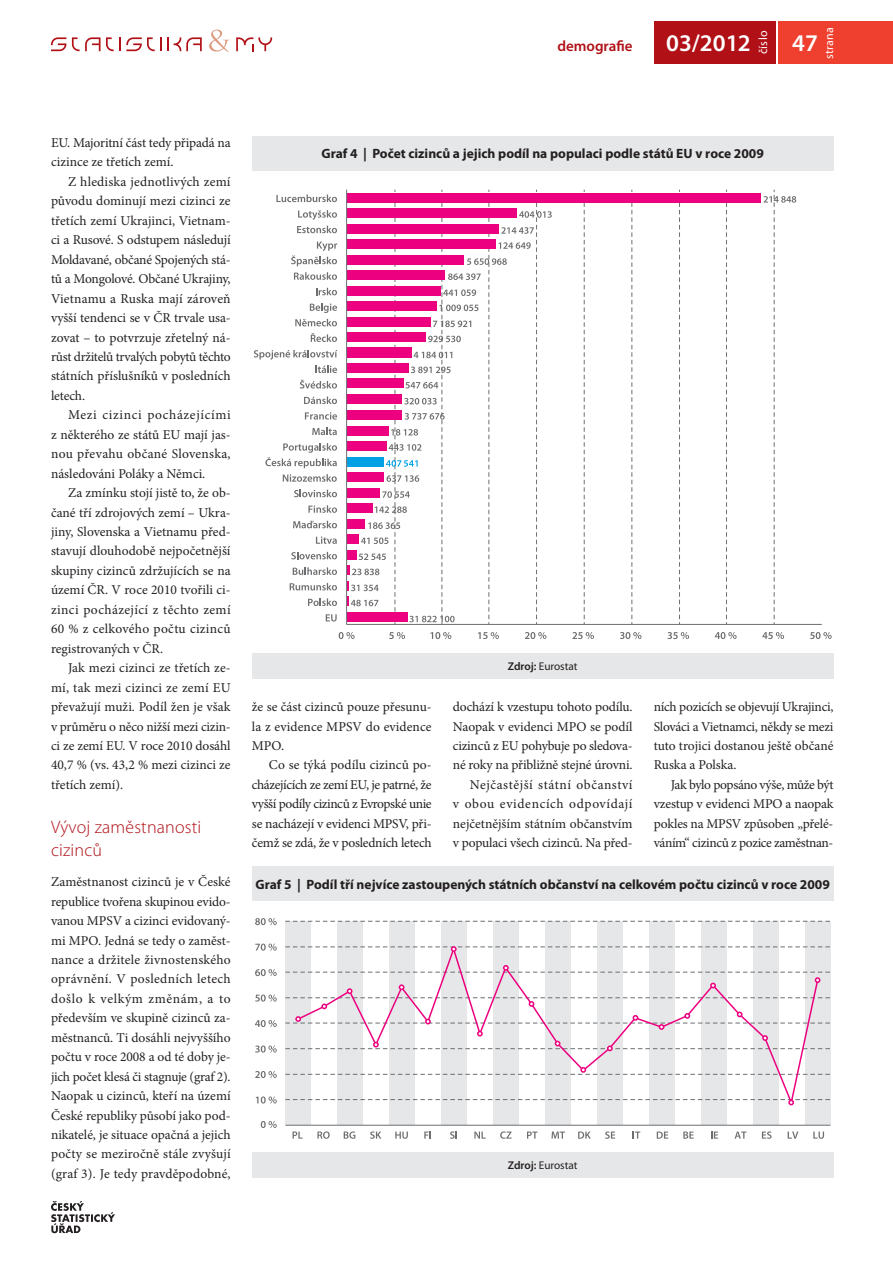
<style>
.page{position:relative;width:893px;height:1263px;background:#fff}
.page>*{position:absolute;margin:0;border:0;box-sizing:border-box;transform-origin:0 0}
.t1{font:600 24px "Myriad Pro";color:#fff}
.t2{font:300 18px/22.5px "Myriad Pro";letter-spacing:.01em;color:#b01016}
.t3{font:600 15px "Myriad Pro";color:#b01016}
.t4{font:13.5px/19.5px "Minion Pro";color:#231f20;text-align:justify}
.t5{font:700 13.5px "Myriad Pro";color:#231f20}
.t6{font:12px "Myriad Pro";letter-spacing:.02em;color:#fff}
.t7{font:11.25px "Myriad Pro";color:#231f20}
.s1{font-weight:600}
</style>
<div class="page">
<div style="left:654px;top:21px;width:122px;height:43px;background:#b01016"></div>
<svg style="left:51px;top:37px;width:15px;height:14px"></svg>
<svg style="left:168px;top:37px;width:34px;height:14px"></svg>
<svg style="left:236px;top:37px;width:36px;height:14px"></svg>
<svg style="left:72px;top:37px;width:89px;height:14px"></svg>
<svg style="left:209px;top:30px;width:21px;height:22px"></svg>
<div style="left:779px;top:21px;width:114px;height:43px;background:#ef402f"></div>
<svg style="left:51px;top:1201px;width:64px;height:32px"></svg>
<svg style="left:584px;top:190px;width:1px;height:434px"></svg>
<svg style="left:632px;top:190px;width:1px;height:434px"></svg>
<svg style="left:679px;top:190px;width:1px;height:434px"></svg>
<svg style="left:726px;top:190px;width:1px;height:434px"></svg>
<div style="left:347px;top:193px;width:413px;height:10px;background:#ed0080"></div>
<hr style="left:347px;top:624px;width:475px;height:1px;background:#6d6e70">
<svg style="left:347px;top:190px;width:205px;height:434px"></svg>
<svg style="left:764px;top:190px;width:32px;height:434px"></svg>
<svg style="left:339px;top:632px;width:16px;height:7px"></svg>
<svg style="left:389px;top:632px;width:16px;height:7px"></svg>
<svg style="left:430px;top:632px;width:21px;height:7px"></svg>
<svg style="left:478px;top:632px;width:21px;height:7px"></svg>
<svg style="left:525px;top:632px;width:21px;height:7px"></svg>
<svg style="left:572px;top:632px;width:22px;height:7px"></svg>
<svg style="left:620px;top:632px;width:21px;height:7px"></svg>
<svg style="left:667px;top:632px;width:22px;height:7px"></svg>
<svg style="left:715px;top:632px;width:22px;height:7px"></svg>
<svg style="left:762px;top:632px;width:22px;height:7px"></svg>
<svg style="left:810px;top:632px;width:22px;height:7px"></svg>
<svg style="left:326px;top:614px;width:11px;height:7px"></svg>
<svg style="left:308px;top:598px;width:29px;height:8px"></svg>
<svg style="left:290px;top:583px;width:47px;height:7px"></svg>
<svg style="left:293px;top:567px;width:44px;height:8px"></svg>
<svg style="left:291px;top:552px;width:46px;height:7px"></svg>
<svg style="left:316px;top:536px;width:21px;height:8px"></svg>
<svg style="left:293px;top:521px;width:44px;height:7px"></svg>
<svg style="left:308px;top:505px;width:29px;height:8px"></svg>
<svg style="left:294px;top:490px;width:43px;height:7px"></svg>
<svg style="left:283px;top:474px;width:54px;height:8px"></svg>
<svg style="left:265px;top:443px;width:72px;height:25px"></svg>
<svg style="left:312px;top:428px;width:25px;height:7px"></svg>
<svg style="left:305px;top:412px;width:32px;height:8px"></svg>
<svg style="left:304px;top:396px;width:33px;height:8px"></svg>
<svg style="left:300px;top:380px;width:37px;height:9px"></svg>
<svg style="left:254px;top:350px;width:83px;height:23px"></svg>
<svg style="left:311px;top:333px;width:26px;height:9px"></svg>
<svg style="left:295px;top:319px;width:42px;height:7px"></svg>
<svg style="left:310px;top:303px;width:27px;height:10px"></svg>
<svg style="left:316px;top:288px;width:21px;height:7px"></svg>
<svg style="left:294px;top:272px;width:43px;height:8px"></svg>
<svg style="left:291px;top:242px;width:46px;height:24px"></svg>
<svg style="left:297px;top:226px;width:40px;height:7px"></svg>
<svg style="left:298px;top:210px;width:39px;height:10px"></svg>
<svg style="left:276px;top:195px;width:61px;height:7px"></svg>
<hr style="left:346px;top:190px;width:1px;height:434px;background:#6d6e70">
<div style="left:252px;top:136px;width:581px;height:34px;background:#e6e7e8"></div>
<div style="left:285px;top:921px;width:26px;height:204px;background:#e6e7e8"></div>
<div style="left:337px;top:921px;width:26px;height:204px;background:#e6e7e8"></div>
<div style="left:389px;top:921px;width:26px;height:204px;background:#e6e7e8"></div>
<div style="left:441px;top:921px;width:26px;height:204px;background:#e6e7e8"></div>
<div style="left:493px;top:921px;width:26px;height:204px;background:#e6e7e8"></div>
<div style="left:545px;top:921px;width:26px;height:204px;background:#e6e7e8"></div>
<div style="left:597px;top:921px;width:26px;height:204px;background:#e6e7e8"></div>
<div style="left:649px;top:921px;width:26px;height:204px;background:#e6e7e8"></div>
<div style="left:701px;top:921px;width:25px;height:204px;background:#e6e7e8"></div>
<div style="left:753px;top:921px;width:25px;height:204px;background:#e6e7e8"></div>
<div style="left:805px;top:921px;width:25px;height:204px;background:#e6e7e8"></div>
<svg style="left:285px;top:921px;width:545px;height:1px"></svg>
<hr style="left:285px;top:1125px;width:545px;height:1px;background:#6d6e70">
<svg style="left:256px;top:1096px;width:21px;height:7px"></svg>
<svg style="left:261px;top:1121px;width:16px;height:7px"></svg>
<svg style="left:255px;top:1071px;width:22px;height:7px"></svg>
<svg style="left:255px;top:1045px;width:22px;height:7px"></svg>
<svg style="left:255px;top:1020px;width:22px;height:7px"></svg>
<svg style="left:255px;top:994px;width:22px;height:7px"></svg>
<svg style="left:255px;top:969px;width:22px;height:7px"></svg>
<svg style="left:255px;top:943px;width:22px;height:8px"></svg>
<svg style="left:255px;top:918px;width:22px;height:7px"></svg>
<svg style="left:293px;top:1131px;width:10px;height:7px"></svg>
<svg style="left:317px;top:1131px;width:13px;height:8px"></svg>
<svg style="left:344px;top:1131px;width:11px;height:8px"></svg>
<svg style="left:370px;top:1131px;width:11px;height:8px"></svg>
<svg style="left:395px;top:1131px;width:13px;height:8px"></svg>
<svg style="left:424px;top:1131px;width:7px;height:7px"></svg>
<svg style="left:450px;top:1131px;width:7px;height:8px"></svg>
<svg style="left:474px;top:1131px;width:12px;height:7px"></svg>
<svg style="left:500px;top:1131px;width:12px;height:8px"></svg>
<svg style="left:527px;top:1131px;width:11px;height:7px"></svg>
<svg style="left:551px;top:1131px;width:14px;height:7px"></svg>
<svg style="left:578px;top:1131px;width:13px;height:8px"></svg>
<svg style="left:605px;top:1131px;width:10px;height:8px"></svg>
<svg style="left:633px;top:1131px;width:7px;height:7px"></svg>
<svg style="left:657px;top:1131px;width:11px;height:8px"></svg>
<svg style="left:683px;top:1131px;width:11px;height:8px"></svg>
<svg style="left:711px;top:1131px;width:7px;height:7px"></svg>
<svg style="left:735px;top:1131px;width:11px;height:7px"></svg>
<svg style="left:762px;top:1131px;width:10px;height:8px"></svg>
<svg style="left:788px;top:1131px;width:10px;height:7px"></svg>
<svg style="left:813px;top:1131px;width:11px;height:8px"></svg>
<svg style="left:285px;top:946px;width:545px;height:159px"></svg>
<div style="left:252px;top:867px;width:581px;height:34px;background:#e6e7e8"></div>
<div style="left:252px;top:1152px;width:581px;height:26px;background:#e6e7e8"></div>
<div style="left:252px;top:653px;width:581px;height:25px;background:#e6e7e8"></div>
<p class="t3" style="left:557px;top:40px;width:77px">demografie</p>
<h1 class="t1" style="left:666px;top:34px;width:86px">03/2012</h1>
<p class="t6" style="left:759px;top:54px;width:25px;rotate:-90deg">číslo</p>
<h1 class="t1" style="left:792px;top:34px;width:27px">47</h1>
<p class="t6" style="left:825px;top:59px;width:34px;rotate:-90deg">strana</p>
<p class="t4" style="left:51px;top:134px;width:181px">EU. Majoritní část tedy připadá na cizince ze třetích zemí.</p>
<p class="t4" style="left:51px;top:173px;width:181px;text-indent:17px">Z hlediska jednotlivých zemí původu dominují mezi cizinci ze třetích zemí Ukrajinci, Vietnam&shy;ci a Rusové. S odstupem následují Moldavané, občané Spojených stá&shy;tů a Mongolové. Občané Ukrajiny, Vie tnamu a Ruska mají zároveň vyšší tendenci se v ČR trvale usa&shy;zovat – to potvrzuje zřetelný ná&shy;růst držitelů trvalých pobytů těchto státních příslušníků v posledních letech.</p>
<p class="t4" style="left:51px;top:406px;width:181px;text-indent:17px">Mezi cizinci pocházejícími z některého ze států EU mají jas&shy;nou převahu občané Slovenska, následováni Poláky a Němci.</p>
<p class="t4" style="left:51px;top:484px;width:181px;text-indent:17px">Za zmínku stojí jistě to, že ob&shy;čané tří zdrojových zemí – Ukra&shy;jiny, Slovenska a Vietnamu před&shy;stavují dlouhodobě nejpočetnější skupiny cizinců zdržujících se na území ČR. V roce 2010 tvořili ci&shy;zinci pocházející z těchto zemí 60 % z celkového počtu cizinců registrovaných v ČR.</p>
<p class="t4" style="left:51px;top:659px;width:181px;text-indent:17px">Jak mezi cizinci ze třetích ze&shy;mí, tak mezi cizinci ze zemí EU převažují muži. Podíl žen je však v průměru o něco nižší mezi cizin&shy;ci ze zemí EU. V roce 2010 dosáhl 40,7 % (vs. 43,2 % mezi cizinci ze třetích zemí).</p>
<h2 class="t2" style="left:51px;top:818px;width:152px">Vývoj zaměstnanosti cizinců</h2>
<p class="t4" style="left:51px;top:873px;width:181px">Zaměstnanost cizinců je v České republice tvořena skupinou evido&shy;vanou MPSV a cizinci evidovaný&shy;mi MPO. Jedná se tedy o zaměst&shy;nance a držitele živnostenského oprávnění. V posledních letech došlo k velkým změnám, a to především ve skupině cizinců za&shy;městnanců. Ti dosáhli nejvyššího počtu v roce 2008 a od té doby je&shy;jich počet klesá či stagnuje (graf 2).<br>Naopak u cizinců, kteří na území České republiky působí jako pod&shy;nikatelé, je situace opačná a jejich počty se meziročně stále zvyšují (graf 3). Je tedy pravděpodobné,</p>
<p class="t5" style="left:321px;top:149px;width:444px">Graf 4 | Počet cizinců a jejich podíl na populaci podle států EU v roce 2009</p>
<p class="t4" style="left:252px;top:698px;width:181px">že se část cizinců pouze přesunu&shy;la z evidence MPSV do evidence MPO.</p>
<p class="t4" style="left:252px;top:756px;width:181px;text-indent:17px">Co se týká podílu cizinců po&shy;cházejících ze zemí EU, je patrné, že vyšší podíly cizinců z Evropské unie se nacházejí v evidenci MPSV, při&shy;čemž se zdá, že v posledních letech</p>
<p class="t7" style="left:508px;top:662px;width:71px"><span class="s1">Zdroj:</span> Eurostat</p>
<p class="t4" style="left:453px;top:698px;width:181px;text-align:right">dochází k vzestupu tohoto podílu.<br>Naopak v evidenci MPO se podíl cizinců z EU pohybuje po sledova&shy;né roky na přibližně stejné úrovni.<br>Nejčastější státní občanství<br>v obou evidencích odpovídají nejčetnějším státním občanstvím v populaci všech cizinců. Na před-</p>
<p class="t4" style="left:654px;top:698px;width:181px">ních pozicích se objevují Ukrajinci, Slováci a Vietnamci, někdy se mezi tuto trojici dostanou ještě občané Ruska a Polska.</p>
<p class="t4" style="left:654px;top:776px;width:181px;text-indent:17px">Jak bylo popsáno výše, může být vzestup v evidenci MPO a naopak pokles na MPSV způsoben „přelé&shy;váním“ cizinců z pozice zaměstnan-</p>
<p class="t5" style="left:256px;top:879px;width:576px">Graf 5 | Podíl tří nejvíce zastoupených státních občanství na celkovém počtu cizinců v roce 2009</p>
<p class="t7" style="left:508px;top:1161px;width:71px"><span class="s1">Zdroj:</span> Eurostat</p>
</div>
